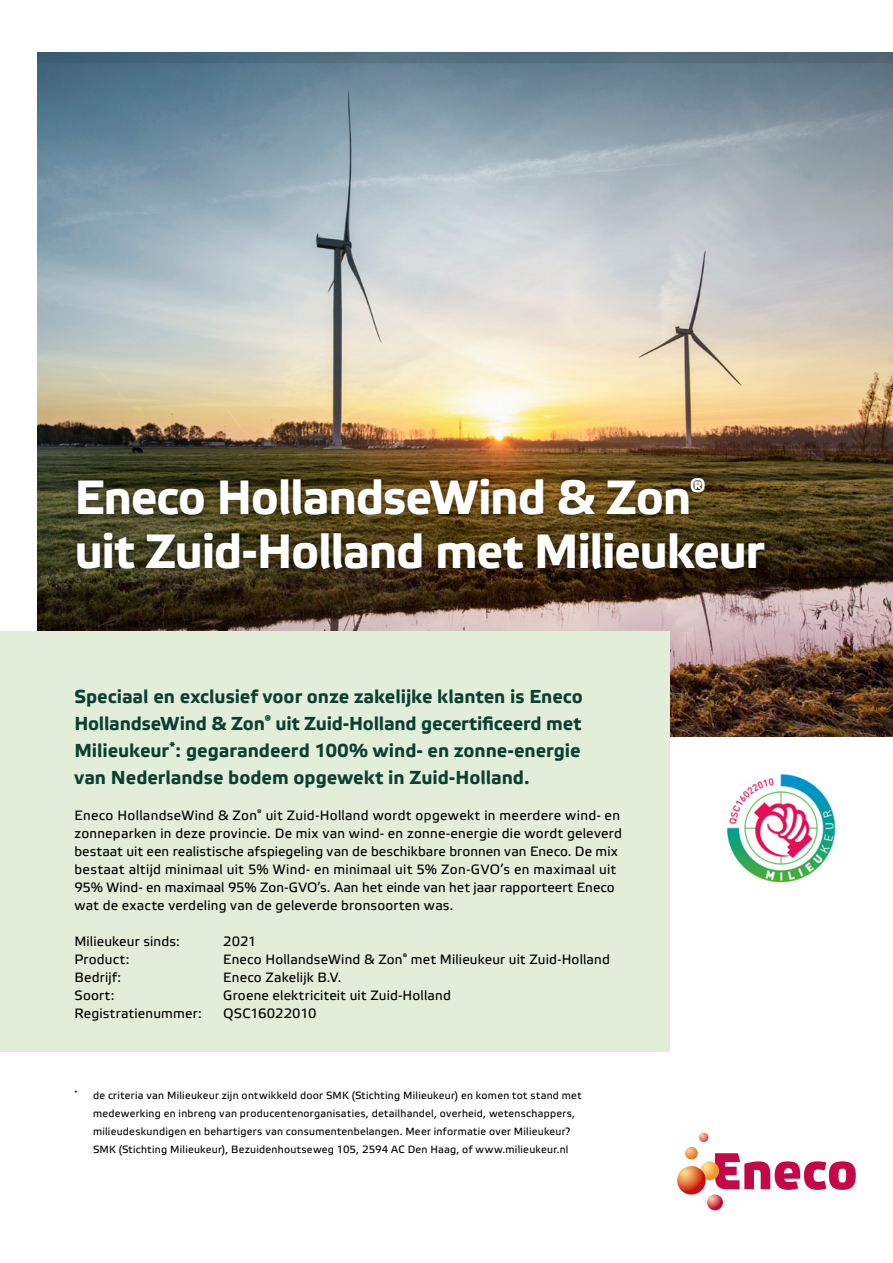
<style>
.page{position:relative;width:893px;height:1263px;background:#fff}
.page>*{position:absolute;margin:0;border:0;box-sizing:border-box;transform-origin:0 0}
.t1{font:700 48px/54px "Etelka Text Pro";letter-spacing:-.03em;color:#fff}
.t2{font:700 18.75px/27px "Etelka Text Pro";color:#0b4031}
.t3{font:13.5px/18px "Etelka Text Pro";letter-spacing:.015em;color:#000}
.t4{font:10.5px/18px "Etelka Text Pro";letter-spacing:.025em;color:#000}
</style>
<div class="page">
<img style="left:37px;top:53px;width:856px;height:684px">
<div style="left:0;top:631px;width:670px;height:421px;background:#e2eeda"></div>
<div style="left:70px;top:470px;width:702px;height:106px;background:#000;opacity:.5"></div>
<img style="left:727px;top:774px;width:109px;height:109px">
<svg style="left:715px;top:1153px;width:141px;height:37px"></svg>
<svg style="left:700px;top:1161px;width:19px;height:19px"></svg>
<svg style="left:677px;top:1166px;width:29px;height:28px"></svg>
<svg style="left:707px;top:1194px;width:16px;height:16px"></svg>
<svg style="left:685px;top:1133px;width:23px;height:26px"></svg>
<h1 class="t1" style="left:74px;top:473px;width:692px">Eneco HollandseWind &amp; Zon<sup>® </sup>uit Zuid-Holland met Milieukeur</h1>
<h2 class="t2" style="left:74px;top:684px;width:510px">Speciaal en exclusief voor onze zakelijke klanten is Eneco HollandseWind &amp; Zon<sup>®</sup> uit Zuid-Holland gecertificeerd met Milieukeur<sup>*</sup>: gegarandeerd 100% wind- en zonne-energie van Nederlandse bodem opgewekt in Zuid-Holland.</h2>
<p class="t3" style="left:74px;top:807px;width:549px">Eneco HollandseWind &amp; Zon<sup>®</sup> uit Zuid-Holland wordt opgewekt in meerdere wind- en zonneparken in deze provincie. De mix van wind- en zonne-energie die wordt geleverd bestaat uit een realistische afspiegeling van de beschikbare bronnen van Eneco. De mix bestaat altijd minimaal uit 5% Wind- en minimaal uit 5% Zon-GVO’s en maximaal uit 95% Wind- en maximaal 95% Zon-GVO’s. Aan het einde van het jaar rapporteert Eneco wat de exacte verdeling van de geleverde bronsoorten was.</p>
<p class="t3" style="left:74px;top:933px;width:107px">Milieukeur sinds:</p>
<p class="t3" style="left:223px;top:933px;width:35px">2021</p>
<p class="t3" style="left:74px;top:951px;width:56px">Product:</p>
<p class="t3" style="left:223px;top:951px;width:388px">Eneco HollandseWind &amp; Zon<sup>®</sup> met Milieukeur uit Zuid-Holland</p>
<p class="t3" style="left:74px;top:969px;width:48px">Bedrijf:</p>
<p class="t3" style="left:223px;top:969px;width:120px">Eneco Zakelijk B.V.</p>
<p class="t3" style="left:74px;top:987px;width:41px">Soort:</p>
<p class="t3" style="left:223px;top:987px;width:229px">Groene elektriciteit uit Zuid-Holland</p>
<p class="t3" style="left:74px;top:1005px;width:129px">Registratienummer:</p>
<p class="t3" style="left:223px;top:1005px;width:95px">QSC16022010</p>
<p class="t4" style="left:93px;top:1087px;width:490px;text-indent:-19px"><sup>*</sup> de criteria van Milieukeur zijn ontwikkeld door SMK (Stichting Milieukeur) en komen tot stand met medewerking en inbreng van producentenorganisaties, detailhandel, overheid, wetenschappers, milieudeskundigen en behartigers van consumentenbelangen. Meer informatie over Milieukeur?<br>SMK (Stichting Milieukeur), Bezuidenhoutseweg 105, 2594 AC Den Haag, of www.milieukeur.nl</p>
</div>
